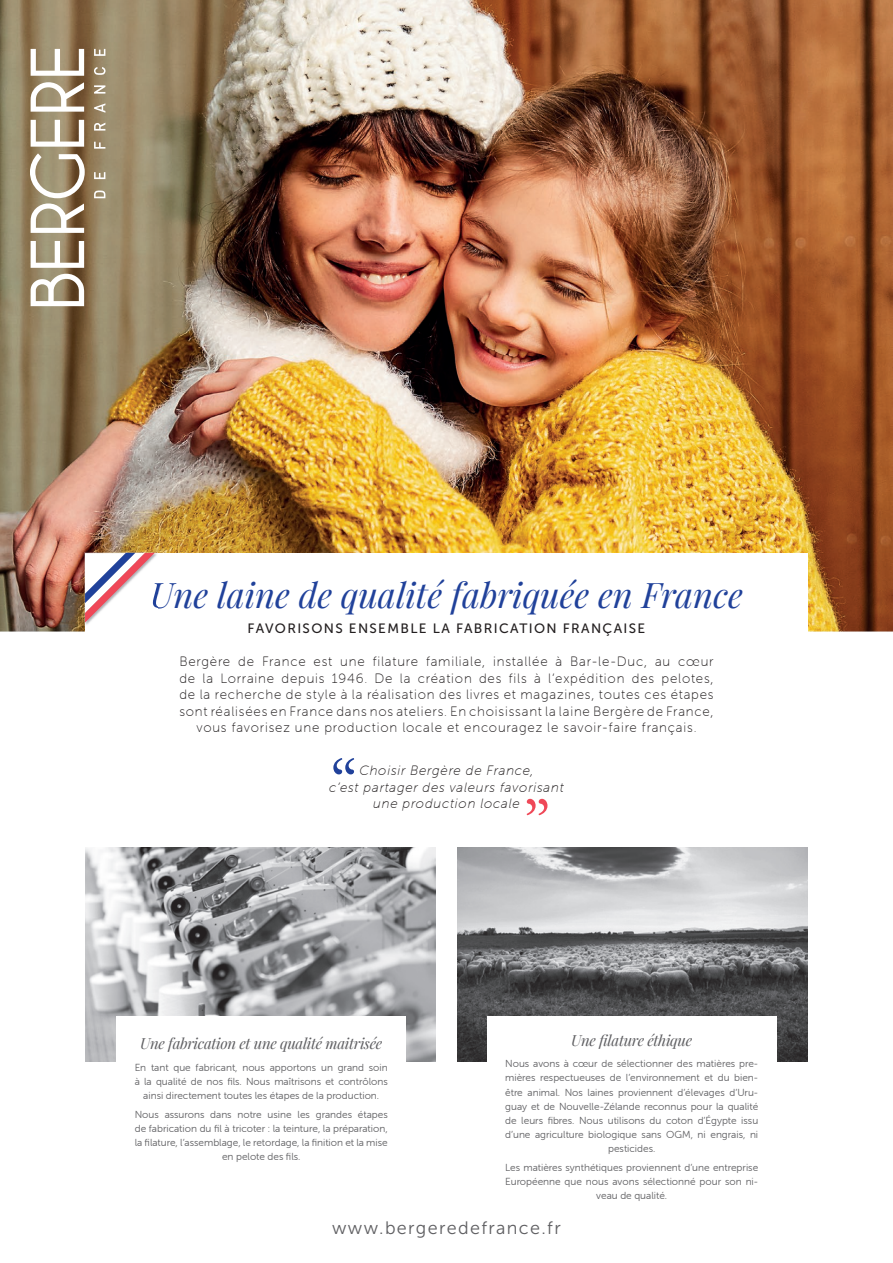
<style>
.page{position:relative;width:893px;height:1263px;background:#fff}
.page>*{position:absolute;margin:0;border:0;box-sizing:border-box;transform-origin:0 0}
.t1{font:italic 34.5px "Playfair Display";color:#20419a}
.t2{font:18px "Museo Sans 300";letter-spacing:.075em;color:#5f5f62}
.t3{font:italic 15px "Playfair Display";letter-spacing:-.02em;color:#5f5f62}
.t4{font:13.5px/16.5px "Museo Sans Rounded 100";letter-spacing:.06em;color:#231f20;text-align:center}
.t5{font:italic 13.5px/16.5px "Museo Sans Rounded 100";letter-spacing:.06em;color:#231f20;text-align:center}
.t6{font:13.5px "Museo Sans 500";letter-spacing:.1em;color:#231f20}
.t7{font:10.2px/14.1px "Museo Sans Rounded 300";color:#5f5f62;text-align:center}
</style>
<div class="page">
<img style="left:457px;top:847px;width:351px;height:214px">
<img style="left:85px;top:847px;width:351px;height:214px">
<img style="left:0;top:0;width:893px;height:631px">
<svg style="left:94px;top:49px;width:11px;height:7px"></svg>
<svg style="left:94px;top:142px;width:11px;height:7px"></svg>
<svg style="left:94px;top:123px;width:11px;height:8px"></svg>
<svg style="left:94px;top:103px;width:11px;height:10px"></svg>
<svg style="left:94px;top:85px;width:11px;height:9px"></svg>
<svg style="left:94px;top:67px;width:12px;height:8px"></svg>
<svg style="left:94px;top:190px;width:11px;height:8px"></svg>
<svg style="left:94px;top:172px;width:11px;height:7px"></svg>
<svg style="left:31px;top:241px;width:53px;height:27px"></svg>
<svg style="left:31px;top:120px;width:53px;height:27px"></svg>
<svg style="left:31px;top:49px;width:53px;height:27px"></svg>
<svg style="left:30px;top:153px;width:55px;height:80px"></svg>
<svg style="left:31px;top:82px;width:53px;height:30px"></svg>
<svg style="left:31px;top:274px;width:53px;height:32px"></svg>
<div style="left:85px;top:553px;width:723px;height:222px;background:#fff"></div>
<div style="left:117px;top:1016px;width:289px;height:157px;background:#fff"></div>
<div style="left:487px;top:1016px;width:289px;height:196px;background:#fff"></div>
<img style="left:155px;top:583px;width:3px;height:25px">
<svg style="left:85px;top:553px;width:70px;height:69px"></svg>
<svg style="left:333px;top:758px;width:21px;height:16px"></svg>
<svg style="left:526px;top:799px;width:21px;height:16px"></svg>
<h1 class="t1" style="left:150px;top:568px;width:594px">Une laine de qualité fabriquée en France</h1>
<h3 class="t6" style="left:248px;top:621px;width:399px">FAVORISONS ENSEMBLE LA FABRICATION FRANÇAISE</h3>
<p class="t4" style="left:179px;top:654px;width:536px">Bergère de France est une filature familiale, installée à Bar-le-Duc, au cœur de la Lorraine depuis 1946. De la création des fils à l’expédition des pelotes, de la recherche de style à la réalisation des livres et magazines, toutes ces étapes sont réalisées en France dans nos ateliers. En choisissant la laine Bergère de France, vous favorisez une production locale et encouragez le savoir-faire français.</p>
<h3 class="t5" style="left:329px;top:762px;width:236px">Choisir Bergère de France,<br>c’est partager des valeurs favorisant une production locale</h3>
<h3 class="t3" style="left:140px;top:1031px;width:243px">Une fabrication et une qualité maitrisée</h3>
<p class="t7" style="left:135px;top:1060px;width:254px">En tant que fabricant, nous apportons un grand soin à la qualité de nos fils. Nous maîtrisons et contrôlons ainsi directement toutes les étapes de la production.</p>
<p class="t7" style="left:135px;top:1107px;width:254px">Nous assurons dans notre usine les grandes étapes de fabrication du fil à tricoter : la teinture, la préparation, la filature, l’assemblage, le retordage, la finition et la mise en pelote des fils.</p>
<h3 class="t3" style="left:571px;top:1028px;width:122px">Une filature éthique</h3>
<p class="t7" style="left:505px;top:1057px;width:254px">Nous avons à cœur de sélectionner des matières pre&shy;mières respectueuses de l’environnement et du bien&shy;être animal. Nos laines proviennent d’élevages d’Uru&shy;guay et de Nouvelle-Zélande reconnus pour la qualité de leurs fibres. Nous utilisons du coton d’Égypte issu d’une agriculture biologique sans OGM, ni engrais, ni pesticides.</p>
<p class="t7" style="left:505px;top:1160px;width:254px">Les matières synthétiques proviennent d’une entreprise<br>Européenne que nous avons sélectionné pour son ni&shy;veau de qualité.</p>
<h2 class="t2" style="left:332px;top:1218px;width:230px">www.bergeredefrance.fr</h2>
</div>
